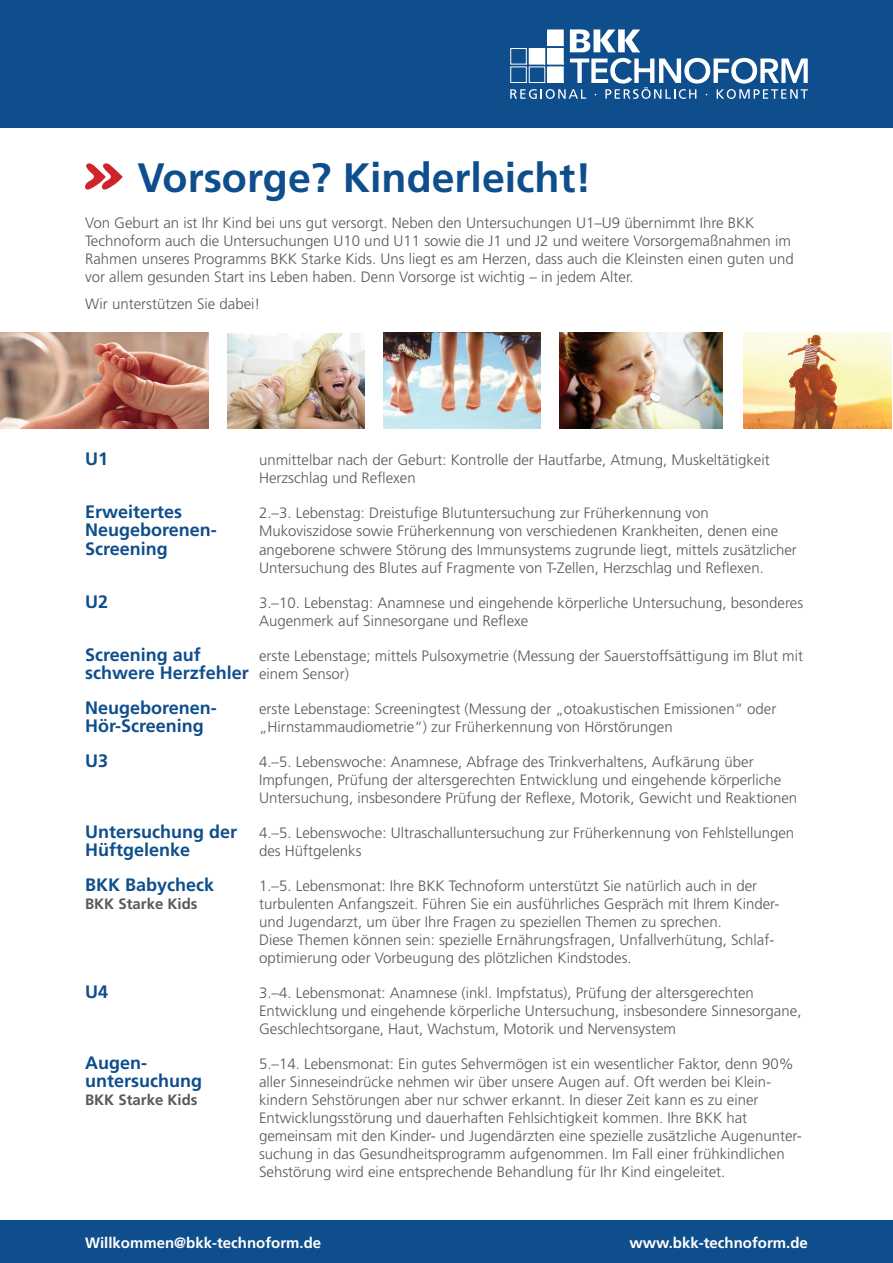
<style>
.page{position:relative;width:893px;height:1263px;background:#fff}
.page>*{position:absolute;margin:0;border:0;box-sizing:border-box;transform-origin:0 0}
.t1{font:700 41.1px "Frutiger";color:#0f4e8c}
.t2{font:700 18px/35px "Frutiger";color:#0f4e8c}
.t3{font:300 15px/18px "Frutiger";color:#57585a}
.t4{font:700 15px "Frutiger";color:#fff}
.t5{font:700 15px "Frutiger";color:#57585a}
.s1{font-weight:300;font-size:15px;color:#57585a}
.s2{font-weight:700;font-size:18px;color:#0f4e8c}
</style>
<div class="page">
<div style="left:0;top:0;width:893px;height:128px;background:#0f4e8c"></div>
<div style="left:0;top:1220px;width:893px;height:43px;background:#0f4e8c"></div>
<svg style="left:510px;top:29px;width:298px;height:70px"></svg>
<svg style="left:85px;top:163px;width:38px;height:27px"></svg>
<img style="left:559px;top:333px;width:164px;height:96px">
<img style="left:383px;top:333px;width:157px;height:96px">
<img style="left:0;top:333px;width:209px;height:96px">
<img style="left:228px;top:333px;width:136px;height:96px">
<img style="left:743px;top:333px;width:148px;height:96px">
<h1 class="t1" style="left:137px;top:154px;width:456px">Vorsorge? Kinderleicht!</h1>
<p class="t3" style="left:85px;top:214px;width:710px">Von Geburt an ist Ihr Kind bei uns gut versorgt. Neben den Untersuchungen U1–U9 übernimmt Ihre BKK Technoform auch die Untersuchungen U10 und U11 sowie die J1 und J2 und weitere Vorsorgemaßnahmen im Rahmen unseres Programms BKK Starke Kids. Uns liegt es am Herzen, dass auch die Kleinsten einen guten und vor allem gesunden Start ins Leben haben. Denn Vorsorge ist wichtig – in jedem Alter.</p>
<p class="t3" style="left:85px;top:295px;width:177px">Wir unterstützen Sie dabei!</p>
<p class="t2" style="left:85px;top:442px;width:25px">U1</p>
<p class="t3" style="left:259px;top:451px;width:512px">unmittelbar nach der Geburt: Kontrolle der Hautfarbe, Atmung, Muskeltätigkeit<br>Herzschlag und Reflexen</p>
<p class="t2" style="left:85px;top:495px;width:99px">Erweitertes</p>
<p class="t3" style="left:259px;top:504px;width:451px">2.–3. Lebenstag: Dreistufige Blutuntersuchung zur Früherkennung von</p>
<p class="t2" style="left:85px;top:513px;width:133px">Neugeborenen-</p>
<p class="t3" style="left:259px;top:522px;width:521px">Mukoviszidose sowie Früherkennung von verschiedenen Krankheiten, denen eine</p>
<p class="t2" style="left:85px;top:531px;width:84px">Screening</p>
<p class="t3" style="left:259px;top:540px;width:539px">angeborene schwere Störung des Immunsystems zugrunde liegt, mittels zusätzlicher<br>Untersuchung des Blutes auf Fragmente von T-Zellen, Herzschlag und Reflexen.</p>
<p class="t2" style="left:85px;top:584px;width:25px">U2</p>
<p class="t3" style="left:259px;top:593px;width:546px">3.–10. Lebenstag: Anamnese und eingehende körperliche Untersuchung, besonderes<br>Augenmerk auf Sinnesorgane und Reflexe</p>
<p class="t2" style="left:85px;top:637px;width:117px">Screening auf</p>
<p class="t3" style="left:259px;top:646px;width:545px">erste Lebenstage; mittels Pulsoxymetrie (Messung der Sauerstoffsättigung im Blut mit</p>
<p class="t2" style="left:85px;top:655px;width:266px">schwere Herzfehler <span class="s1">einem Sensor)<br></span>Neugeborenen-</p>
<p class="t3" style="left:259px;top:699px;width:519px">erste Lebenstage: Screeningtest (Messung der „otoakustischen Emissionen“ oder</p>
<p class="t2" style="left:85px;top:708px;width:120px">Hör-Screening</p>
<p class="t3" style="left:259px;top:717px;width:415px">„Hirnstammaudiometrie“) zur Früherkennung von Hörstörungen</p>
<p class="t2" style="left:85px;top:743px;width:25px">U3</p>
<p class="t3" style="left:259px;top:752px;width:540px">4.–5. Lebenswoche: Anamnese, Abfrage des Trinkverhaltens, Aufkärung über<br>Impfungen, Prüfung der altersgerechten Entwicklung und eingehende körperliche<br>Untersuchung, insbesondere Prüfung der Reflexe, Motorik, Gewicht und Reaktionen</p>
<p class="t3" style="left:85px;top:823px;width:711px"><span class="s2">Untersuchung der</span> 4.–5. Lebenswoche: Ultraschalluntersuchung zur Früherkennung von Fehlstellungen</p>
<p class="t2" style="left:85px;top:832px;width:107px">Hüftgelenke</p>
<p class="t3" style="left:259px;top:841px;width:104px">des Hüftgelenks</p>
<p class="t2" style="left:85px;top:867px;width:131px">BKK Babycheck</p>
<p class="t3" style="left:259px;top:876px;width:500px">1.–5. Lebensmonat: Ihre BKK Technoform unterstützt Sie natürlich auch in der</p>
<p class="t5" style="left:85px;top:894px;width:114px">BKK Starke Kids</p>
<p class="t3" style="left:259px;top:894px;width:522px">turbulenten Anfangszeit. Führen Sie ein ausführliches Gespräch mit Ihrem Kinder&shy;und Jugendarzt, um über Ihre Fragen zu speziellen Themen zu sprechen.<br>Diese Themen können sein: spezielle Ernährungsfragen, Unfallverhütung, Schlaf&shy;optimierung oder Vorbeugung des plötzlichen Kindstodes.</p>
<p class="t2" style="left:85px;top:974px;width:25px">U4</p>
<p class="t3" style="left:259px;top:983px;width:544px">3.–4. Lebensmonat: Anamnese (inkl. Impfstatus), Prüfung der altersgerechten<br>Entwicklung und eingehende körperliche Untersuchung, insbesondere Sinnesorgane,<br>Geschlechtsorgane, Haut, Wachstum, Motorik und Nervensystem</p>
<p class="t2" style="left:85px;top:1045px;width:63px">Augen-</p>
<p class="t3" style="left:259px;top:1054px;width:536px">5.–14. Lebensmonat: Ein gutes Sehvermögen ist ein wesentlicher Faktor, denn 90%</p>
<p class="t2" style="left:85px;top:1063px;width:118px">untersuchung</p>
<p class="t3" style="left:259px;top:1072px;width:514px">aller Sinneseindrücke nehmen wir über unsere Augen auf. Oft werden bei Klein-</p>
<p class="t5" style="left:85px;top:1090px;width:114px">BKK Starke Kids</p>
<p class="t3" style="left:259px;top:1090px;width:544px">kindern Sehstörungen aber nur schwer erkannt. In dieser Zeit kann es zu einer Entwicklungsstörung und dauerhaften Fehlsichtigkeit kommen. Ihre BKK hat gemeinsam mit den Kinder- und Jugendärzten eine spezielle zusätzliche Augenunter&shy;suchung in das Gesundheitsprogramm aufgenommen. Im Fall einer frühkindlichen Sehstörung wird eine entsprechende Behandlung für Ihr Kind eingeleitet.</p>
<p class="t4" style="left:85px;top:1233px;width:238px">Willkommen@bkk-technoform.de</p>
<p class="t4" style="left:630px;top:1233px;width:180px">www.bkk-technoform.de</p>
</div>
